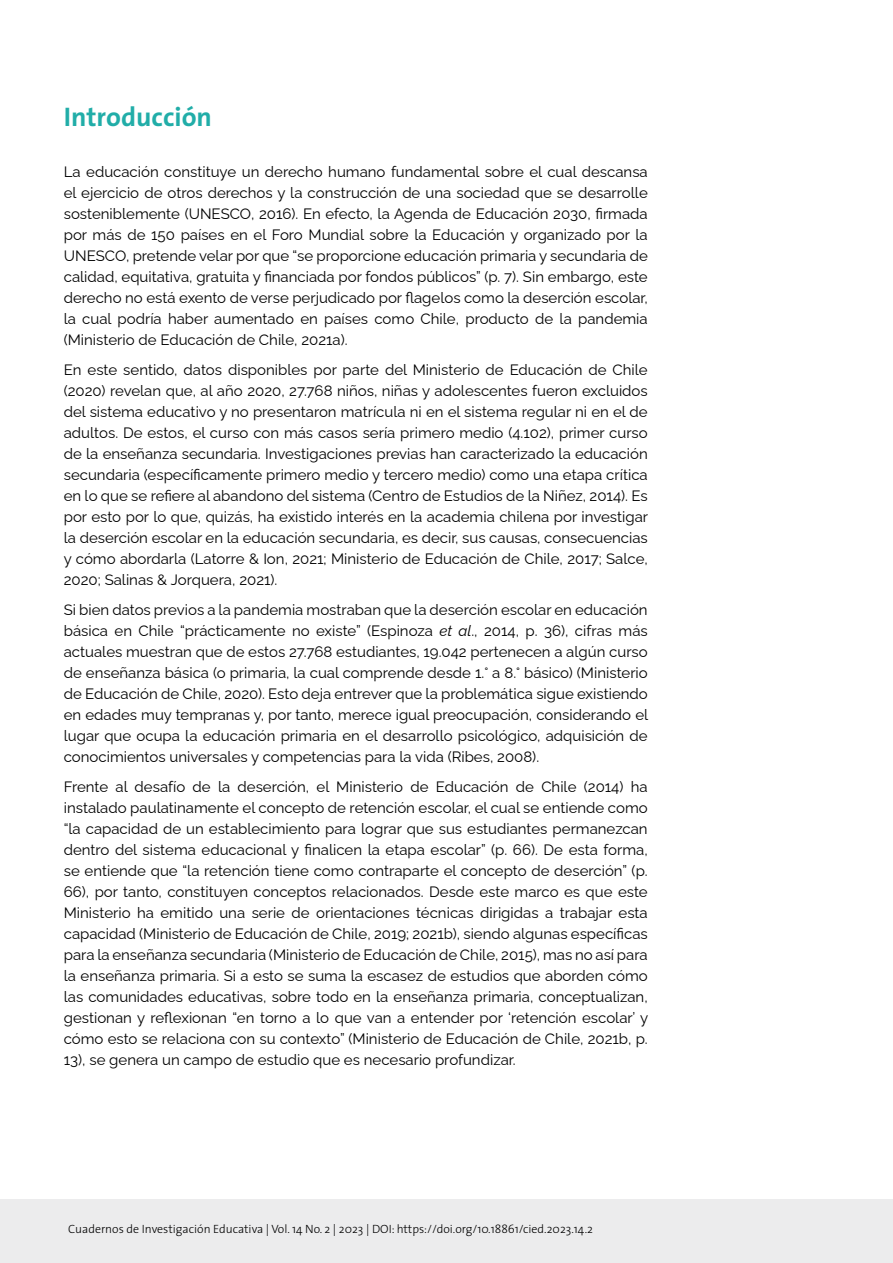
<style>
.page{position:relative;width:893px;height:1263px;background:#fff}
.page>*{position:absolute;margin:0;border:0;box-sizing:border-box;transform-origin:0 0}
.t1{font:700 27px "The Sans";color:#21ada8}
.t2{font:15px/21px "Raleway";color:#000;text-align:justify}
.t3{font:300 12px "The Sans";color:#000}
.s1{font-style:italic}
</style>
<div class="page">
<div style="left:0;top:1199px;width:893px;height:64px;background:#ececed"></div>
<h1 class="t1" style="left:64px;top:94px;width:150px">Introducción</h1>
<p class="t2" style="left:64px;top:160px;width:585px">La educación constituye un derecho humano fundamental sobre el cual descansa el ejercicio de otros derechos y la construcción de una sociedad que se desarrolle sosteniblemente (UNESCO, 2016). En efecto, la Agenda de Educación 2030, firmada por más de 150 países en el Foro Mundial sobre la Educación y organizado por la UNESCO, pretende velar por que “se proporcione educación primaria y secundaria de calidad, equitativa, gratuita y financiada por fondos públicos” (p. 7). Sin embargo, este derecho no está exento de verse perjudicado por flagelos como la deserción escolar, la cual podría haber aumentado en países como Chile, producto de la pandemia (Ministerio de Educación de Chile, 2021a).</p>
<p class="t2" style="left:64px;top:358px;width:586px">En este sentido, datos disponibles por parte del Ministerio de Educación de Chile (2020) revelan que, al año 2020, 27.768 niños, niñas y adolescentes fueron excluidos del sistema educativo y no presentaron matrícula ni en el sistema regular ni en el de adultos. De estos, el curso con más casos sería primero medio (4.102), primer curso de la enseñanza secundaria. Investigaciones previas han caracterizado la educación secundaria (específicamente primero medio y tercero medio) como una etapa crítica en lo que se refiere al abandono del sistema (Centro de Estudios de la Niñez, 2014). Es por esto por lo que, quizás, ha existido interés en la academia chilena por investigar la deserción escolar en la educación secundaria, es decir, sus causas, consecuencias y cómo abordarla (Latorre &amp; Ion, 2021; Ministerio de Educación de Chile, 2017; Salce, 2020; Salinas &amp; Jorquera, 2021).</p>
<p class="t2" style="left:64px;top:598px;width:586px">Si bien datos previos a la pandemia mostraban que la deserción escolar en educación básica en Chile “prácticamente no existe” (Espinoza <span class="s1">et al</span>., 2014, p. 36), cifras más actuales muestran que de estos 27.768 estudiantes, 19.042 pertenecen a algún curso de enseñanza básica (o primaria, la cual comprende desde 1.° a 8.° básico) (Ministerio de Educación de Chile, 2020). Esto deja entrever que la problemática sigue existiendo en edades muy tempranas y, por tanto, merece igual preocupación, considerando el lugar que ocupa la educación primaria en el desarrollo psicológico, adquisición de conocimientos universales y competencias para la vida (Ribes, 2008).</p>
<p class="t2" style="left:64px;top:775px;width:586px">Frente al desafío de la deserción, el Ministerio de Educación de Chile (2014) ha instalado paulatinamente el concepto de retención escolar, el cual se entiende como “la capacidad de un establecimiento para lograr que sus estudiantes permanezcan dentro del sistema educacional y finalicen la etapa escolar” (p. 66). De esta forma, se entiende que “la retención tiene como contraparte el concepto de deserción” (p.<br>66), por tanto, constituyen conceptos relacionados. Desde este marco es que este Ministerio ha emitido una serie de orientaciones técnicas dirigidas a trabajar esta capacidad (Ministerio de Educación de Chile, 2019; 2021b), siendo algunas específicas para la enseñanza secundaria (Ministerio de Educación de Chile, 2015), mas no así para la enseñanza primaria. Si a esto se suma la escasez de estudios que aborden cómo las comunidades educativas, sobre todo en la enseñanza primaria, conceptualizan, gestionan y reflexionan “en torno a lo que van a entender por ‘retención escolar’ y cómo esto se relaciona con su contexto” (Ministerio de Educación de Chile, 2021b, p.<br>13), se genera un campo de estudio que es necesario profundizar.</p>
<p class="t3" style="left:68px;top:1218px;width:526px">Cuadernos de Investigación Educativa | Vol. 14 No. 2 | 2023 | DOI: https://doi.org/10.18861/cied.2023.14.2</p>
</div>
